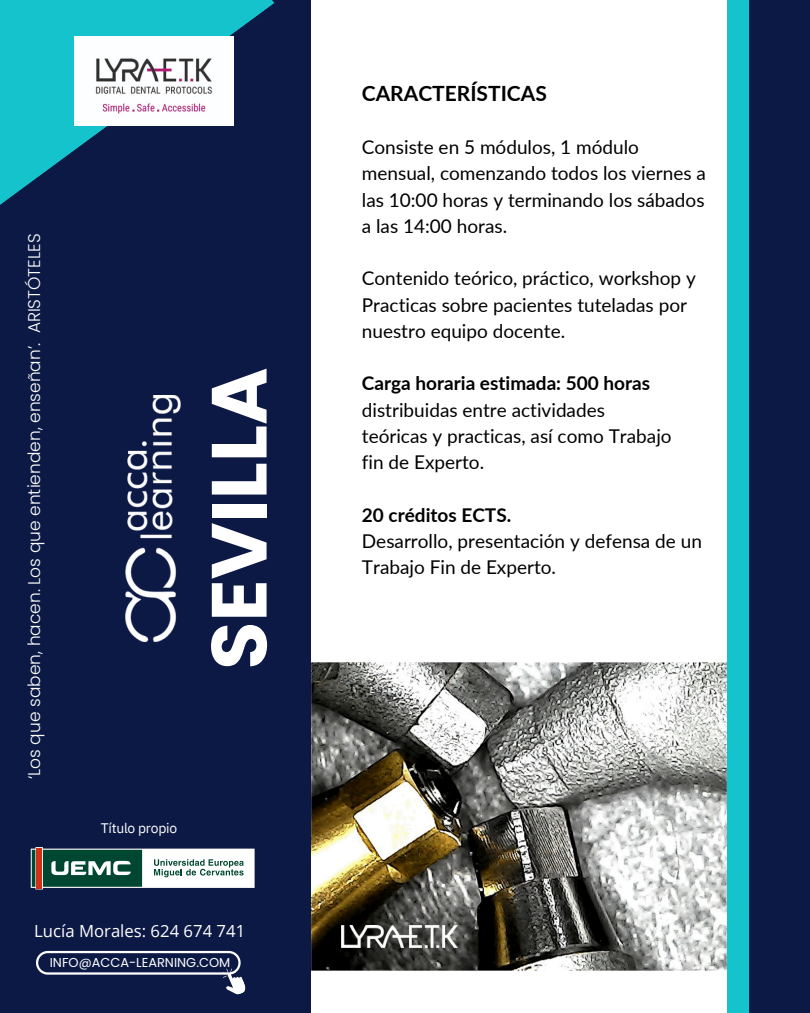
<style>
.page{position:relative;width:810px;height:1013px;background:#fff}
.page>*{position:absolute;margin:0;border:0;box-sizing:border-box;transform-origin:0 0}
.t1{font:700 78px "Poppins";color:#fff}
.t2{font:700 21px "Lato";color:#000}
.t3{font:19px/26.2px "Lato";color:#000}
.t4{font:300 17px "Poppins";color:#fff}
.t5{font:16.7px "Open Sans";color:#fff}
.t6{font:13.8px "IBM Plex Sans";letter-spacing:-.015em;color:#fff}
.t7{font:12.9px "Poppins";color:#fff}
.s1{font-weight:700}
</style>
<div class="page">
<div style="left:0;top:0;width:810px;height:1012px;background:#0c1945"></div>
<div style="left:727px;top:0;width:22px;height:1012px;background:#14c3cb"></div>
<img style="left:125px;top:395px;width:56px;height:246px">
<svg style="left:0;top:0;width:274px;height:205px"></svg>
<div style="left:311px;top:0;width:416px;height:1012px;background:#fff"></div>
<img style="left:311px;top:663px;width:416px;height:307px">
<img style="left:341px;top:925px;width:116px;height:22px">
<img style="left:74px;top:37px;width:159px;height:88px">
<svg style="left:36px;top:950px;width:210px;height:45px"></svg>
<svg style="left:31px;top:847px;width:224px;height:42px;background:#8ba39d"></svg>
<h1 class="t4" style="left:22px;top:779px;width:547px;rotate:-90deg">‘Los que saben, hacen. Los que entienden, enseñan’. ARISTÓTELES</h1>
<p class="t1" style="left:185px;top:669px;width:304px;rotate:-90deg">SEVILLA</p>
<p class="t6" style="left:101px;top:819px;width:78px">Título propio</p>
<p class="t5" style="left:34px;top:919px;width:212px">Lucía Morales: 624 674 741</p>
<h3 class="t7" style="left:50px;top:953px;width:182px">INFO@ACCA-LEARNING.COM</h3>
<p class="t2" style="left:362px;top:81px;width:187px">CARACTERÍSTICAS</p>
<p class="t3" style="left:362px;top:133px;width:346px">Consiste en 5 módulos, 1 módulo mensual, comenzando todos los viernes a las 10:00 horas y terminando los sábados a las 14:00 horas.</p>
<h5 class="t3" style="left:362px;top:265px;width:336px">Contenido teórico, práctico, workshop y<br>Practicas sobre pacientes tuteladas por nuestro equipo docente.</h5>
<h2 class="t3" style="left:362px;top:370px;width:311px"><span class="s1">Carga horaria estimada: 500 horas </span>distribuidas entre actividades teóricas y practicas, así como Trabajo fin de Experto.</h2>
<h3 class="t3" style="left:362px;top:501px;width:342px"><span class="s1">20 créditos ECTS.<br></span>Desarrollo, presentación y defensa de un<br>Trabajo Fin de Experto.</h3>
</div>
